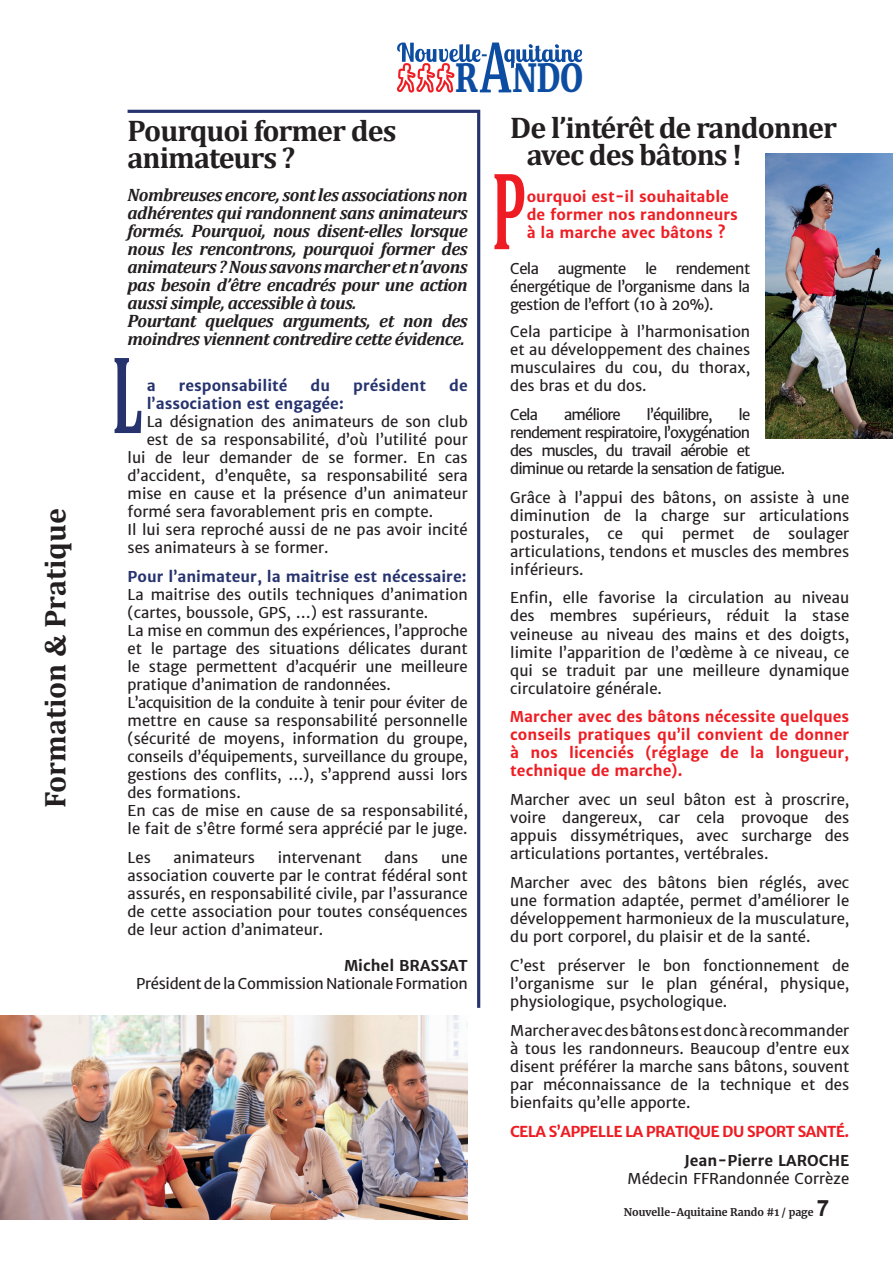
<style>
.page{position:relative;width:893px;height:1263px;background:#fff}
.page>*{position:absolute;margin:0;border:0;box-sizing:border-box;transform-origin:0 0}
.t1{font:700 112.5px "Cambria";color:#26336e;scale:.5 1}
.t2{font:700 112.5px "Cambria";color:#ee1d23;scale:.5 1}
.t3{font:900 38.25px "Merriweather";color:#0d4da1;scale:.8 1}
.t4{font:700 30px/27px "Cambria";letter-spacing:-.03em;color:#231f20}
.t5{font:700 30px "Cambria";color:#231f20}
.t6{font:italic 700 18px/18px "Cambria";letter-spacing:-.03em;color:#231f20}
.t7{font:700 15.15px "Merriweather Sans";letter-spacing:-.04em;color:#ee1d23}
.t8{font:15px/18px "Merriweather Sans";color:#231f20;text-align:justify}
.t9{font:700 15px/18px "Merriweather Sans";color:#ee1d23}
.t10{font:15px/18px "Merriweather Sans";letter-spacing:-.06em;color:#231f20}
.t11{font:700 15px "Merriweather Sans";color:#26336e}
.t12{font:15px "Merriweather Sans";letter-spacing:-.02em;color:#231f20}
.t13{font:700 15px "Merriweather Sans";color:#231f20}
.t14{font:700 10.5px "Merriweather";color:#231f20}
.s1{font-size:15.15px}
.s2{font-family:"Arial";font-size:22.5px}
</style>
<div class="page">
<svg style="left:397px;top:43px;width:186px;height:50px"></svg>
<svg style="left:127px;top:109px;width:354px;height:899px"></svg>
<img style="left:0;top:1015px;width:468px;height:204px">
<img style="left:765px;top:153px;width:128px;height:285px">
<h3 class="t5" style="left:34px;top:808px;width:301px;rotate:-90deg">Formation &amp; Pratique</h3>
<h2 class="t3" style="left:455px;top:52px;width:161px">R NDO</h2>
<h3 class="t4" style="left:128px;top:117px;width:270px">Pourquoi former des animateurs ?</h3>
<p class="t6" style="left:128px;top:185px;width:342px">Nombreuses encore, sont les associations non adhérentes qui randonnent sans animateurs formés. Pourquoi, nous disent-elles lorsque nous les rencontrons, pourquoi former des animateurs ? Nous savons marcher et n’avons pas besoin d’être encadrés pour une action aussi simple, accessible à tous.<br>Pourtant quelques arguments, et non des moindres viennent contredire cette évidence.</p>
<h1 class="t1" style="left:112px;top:315px;width:63px">L</h1>
<p class="t11" style="left:147px;top:376px;width:10px">a</p>
<p class="t11" style="left:179px;top:376px;width:110px">responsabilité</p>
<p class="t11" style="left:311px;top:376px;width:21px">du</p>
<p class="t11" style="left:353px;top:376px;width:74px">président</p>
<p class="t11" style="left:449px;top:376px;width:20px">de</p>
<p class="t11" style="left:147px;top:394px;width:198px">l’association est engagée:</p>
<p class="t8" style="left:147px;top:413px;width:323px">La désignation des animateurs de son club</p>
<p class="t8" style="left:147px;top:431px;width:323px">est de sa responsabilité, d’où l’utilité pour</p>
<p class="t8" style="left:128px;top:449px;width:342px">lui de leur demander de se former. En cas</p>
<p class="t8" style="left:128px;top:467px;width:342px">d’accident, d’enquête, sa responsabilité sera</p>
<p class="t8" style="left:128px;top:485px;width:342px">mise en cause et la présence d’un animateur</p>
<p class="t8" style="left:128px;top:503px;width:307px">formé sera favorablement pris en compte.</p>
<p class="t8" style="left:128px;top:521px;width:342px">Il lui sera reproché aussi de ne pas avoir incité</p>
<p class="t8" style="left:128px;top:539px;width:202px">ses animateurs à se former.</p>
<p class="t11" style="left:128px;top:567px;width:340px">Pour l’animateur, la maitrise est nécessaire:</p>
<p class="t8" style="left:128px;top:586px;width:342px;text-align:left">La maitrise des outils techniques d’animation (cartes, boussole, GPS, …) est rassurante.<br>La mise en commun des expériences, l’approche et le partage des situations délicates durant le stage permettent d’acquérir une meilleure pratique d’animation de randonnées.<br>L’acquisition de la conduite à tenir pour éviter de mettre en cause sa responsabilité personnelle (sécurité de moyens, information du groupe, conseils d’équipements, surveillance du groupe, gestions des conflits, …), s’apprend aussi lors des formations.<br>En cas de mise en cause de sa responsabilité, le fait de s’être formé sera apprécié par le juge.</p>
<p class="t8" style="left:128px;top:848px;width:25px">Les</p>
<p class="t8" style="left:174px;top:848px;width:83px">animateurs</p>
<p class="t8" style="left:278px;top:848px;width:85px">intervenant</p>
<p class="t8" style="left:384px;top:848px;width:35px">dans</p>
<p class="t8" style="left:128px;top:848px;width:342px;text-indent:313px">une association couverte par le contrat fédéral sont assurés, en responsabilité civile, par l’assurance de cette association pour toutes conséquences de leur action d’animateur.</p>
<p class="t13" style="left:344px;top:956px;width:125px">Michel BRASSAT</p>
<p class="t12" style="left:136px;top:974px;width:333px">Président de la Commission Nationale Formation</p>
<h3 class="t4" style="left:527px;top:113px;width:312px;text-indent:-16px">De l’intérêt de randonner avec des bâtons !</h3>
<h1 class="t2" style="left:492px;top:131px;width:71px">P</h1>
<p class="t9" style="left:527px;top:187px;width:213px">ourquoi est-il souhaitable de former nos randonneurs à la marche avec bâtons ?</p>
<p class="t8" style="left:510px;top:259px;width:241px">Cela augmente le rendement énergétique de l’organisme dans la gestion de l’effort (10 à 20%).</p>
<p class="t8" style="left:510px;top:322px;width:242px">Cela participe à l’harmonisation et au développement des chaines musculaires du cou, du thorax, des bras et du dos.</p>
<p class="t8" style="left:510px;top:405px;width:29px">Cela</p>
<p class="t10" style="left:564px;top:405px;width:58px">améliore</p>
<p class="t10" style="left:647px;top:405px;width:67px">l’équilibre,</p>
<p class="t10" style="left:510px;top:405px;width:276px;text-indent:228px">le rendement respiratoire, l’oxygénation<br>des muscles, du travail aérobie et diminue ou retarde la sensation de fatigue.</p>
<p class="t8" style="left:510px;top:488px;width:341px">Grâce à l’appui des bâtons, on assiste à une diminution de la charge sur articulations posturales, ce qui permet de soulager articulations, tendons et muscles des membres inférieurs.</p>
<p class="t8" style="left:510px;top:589px;width:341px">Enfin, elle favorise la circulation au niveau des membres supérieurs, réduit la stase veineuse au niveau des mains et des doigts, limite l’apparition de l’œdème à ce niveau, ce qui se traduit par une meilleure dynamique circulatoire générale.</p>
<p class="t9" style="left:510px;top:708px;width:341px;text-align:justify">Marcher avec des bâtons nécessite quelques conseils pratiques qu’il convient de donner à nos licenciés (réglage de la longueur, technique de marche).</p>
<p class="t8" style="left:510px;top:790px;width:340px">Marcher avec un seul bâton est à proscrire, voire dangereux, car cela provoque des appuis dissymétriques, avec surcharge des articulations portantes, vertébrales<span class="s1">.</span></p>
<p class="t8" style="left:510px;top:873px;width:340px">Marcher avec des bâtons bien réglés, avec une formation adaptée, permet d’améliorer le développement harmonieux de la musculature, du port corporel, du plaisir et de la santé.</p>
<p class="t8" style="left:510px;top:956px;width:340px">C’est préserver le bon fonctionnement de l’organisme sur le plan général, physique, physiologique, psychologique.</p>
<p class="t8" style="left:510px;top:1021px;width:341px">Marcher avec des bâtons est donc à recommander à tous les randonneurs. Beaucoup d’entre eux disent préférer la marche sans bâtons, souvent par méconnaissance de la technique et des bienfaits qu’elle apporte.</p>
<p class="t7" style="left:510px;top:1121px;width:340px">CELA S’APPELLE LA PRATIQUE DU SPORT SANTÉ.</p>
<p class="t13" style="left:684px;top:1150px;width:167px">Jean-Pierre LAROCHE</p>
<p class="t8" style="left:628px;top:1169px;width:223px">Médecin FFRandonnée Corrèze</p>
<p class="t14" style="left:624px;top:1204px;width:207px">Nouvelle-Aquitaine Rando #1 / page <span class="s2">7</span></p>
</div>
